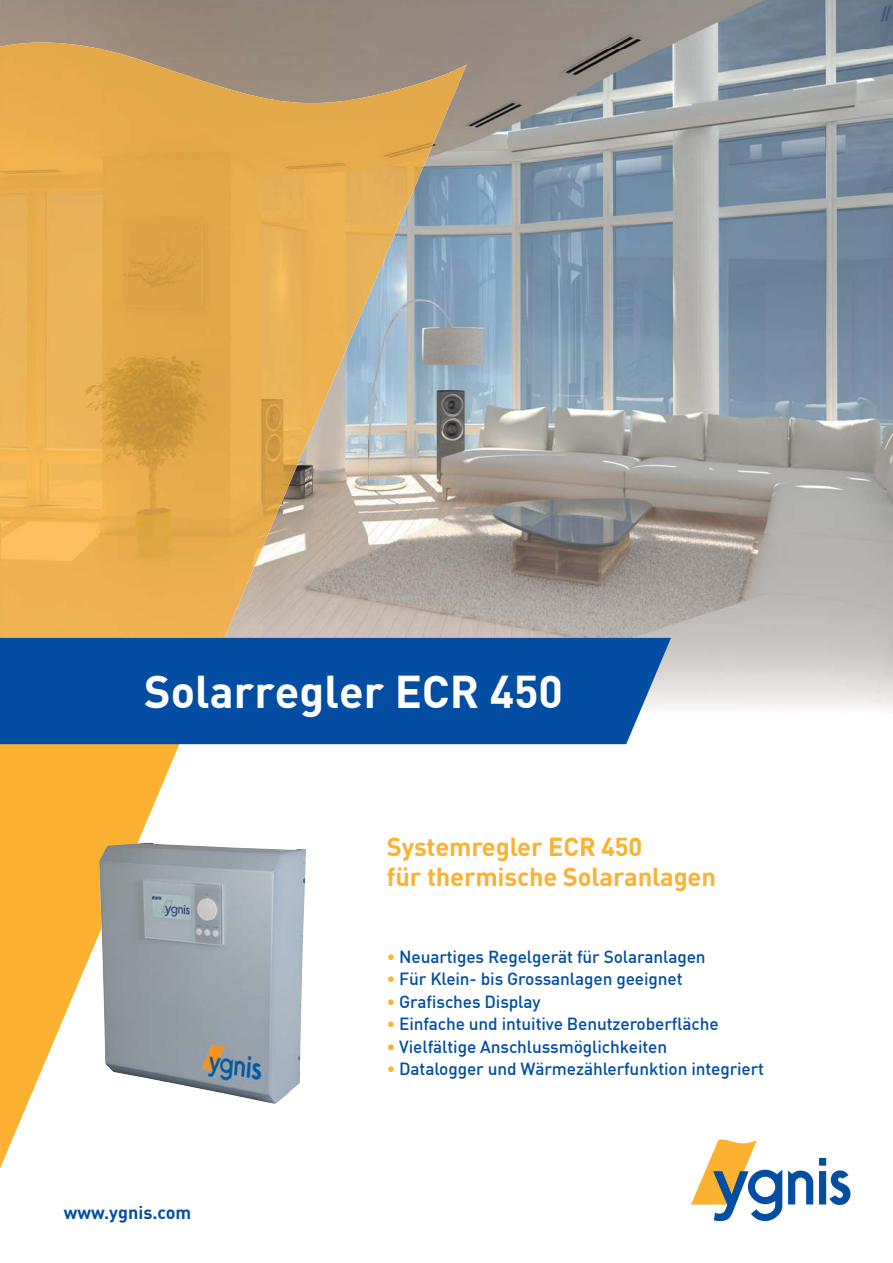
<style>
.page{position:relative;width:893px;height:1263px;background:#fff}
.page>*{position:absolute;margin:0;border:0;box-sizing:border-box;transform-origin:0 0}
.t1{font:700 45px "DIN";color:#fff}
.t2{font:700 25.5px/30.6px "DIN";letter-spacing:-.005em;color:#fcb131}
.t3{font:700 18px "DIN";color:#034ea2}
.t4{font:500 17.25px "DIN";letter-spacing:-.005em;color:#034ea2}
.s1{font-weight:700;color:#fcb131}
</style>
<div class="page">
<img style="left:0;top:0;width:893px;height:49px">
<img style="left:259px;top:49px;width:634px;height:51px">
<img style="left:420px;top:100px;width:473px;height:611px">
<img style="left:368px;top:201px;width:52px;height:437px">
<img style="left:315px;top:314px;width:53px;height:324px">
<img style="left:262px;top:465px;width:53px;height:173px">
<img style="left:259px;top:562px;width:3px;height:76px">
<img style="left:0;top:43px;width:259px;height:595px">
<img style="left:362px;top:63px;width:105px;height:138px">
<img style="left:258px;top:95px;width:105px;height:370px">
<img style="left:362px;top:200px;width:49px;height:114px">
<img style="left:258px;top:464px;width:41px;height:95px">
<svg style="left:0;top:744px;width:212px;height:425px;fill:#fcb131"></svg>
<svg style="left:691px;top:1139px;width:91px;height:82px"></svg>
<svg style="left:788px;top:1170px;width:25px;height:34px"></svg>
<svg style="left:819px;top:1158px;width:31px;height:47px"></svg>
<div style="left:0;top:638px;width:671px;height:106px;background:#034ea2"></div>
<img style="left:99px;top:842px;width:207px;height:262px">
<h1 class="t1" style="left:144px;top:663px;width:420px">Solarregler ECR 450</h1>
<h2 class="t2" style="left:387px;top:830px;width:331px">Systemregler ECR 450<br>für thermische Solaranlagen</h2>
<p class="t3" style="left:64px;top:1200px;width:129px">www.ygnis.com</p>
<p class="t4" style="left:387px;top:946px;width:320px"><span class="s1">•</span> Neuartiges Regelgerät für Solaranlagen</p>
<p class="t4" style="left:387px;top:968px;width:297px"><span class="s1">•</span> Für Klein- bis Grossanlagen geeignet</p>
<p class="t4" style="left:387px;top:991px;width:155px"><span class="s1">•</span> Grafisches Display</p>
<p class="t4" style="left:387px;top:1013px;width:333px"><span class="s1">•</span> Einfache und intuitive Benutzeroberfläche</p>
<p class="t4" style="left:387px;top:1036px;width:282px"><span class="s1">•</span> Vielfältige Anschlussmöglichkeiten</p>
<p class="t4" style="left:387px;top:1058px;width:379px"><span class="s1">•</span> Datalogger und Wärmezählerfunktion integriert</p>
</div>
